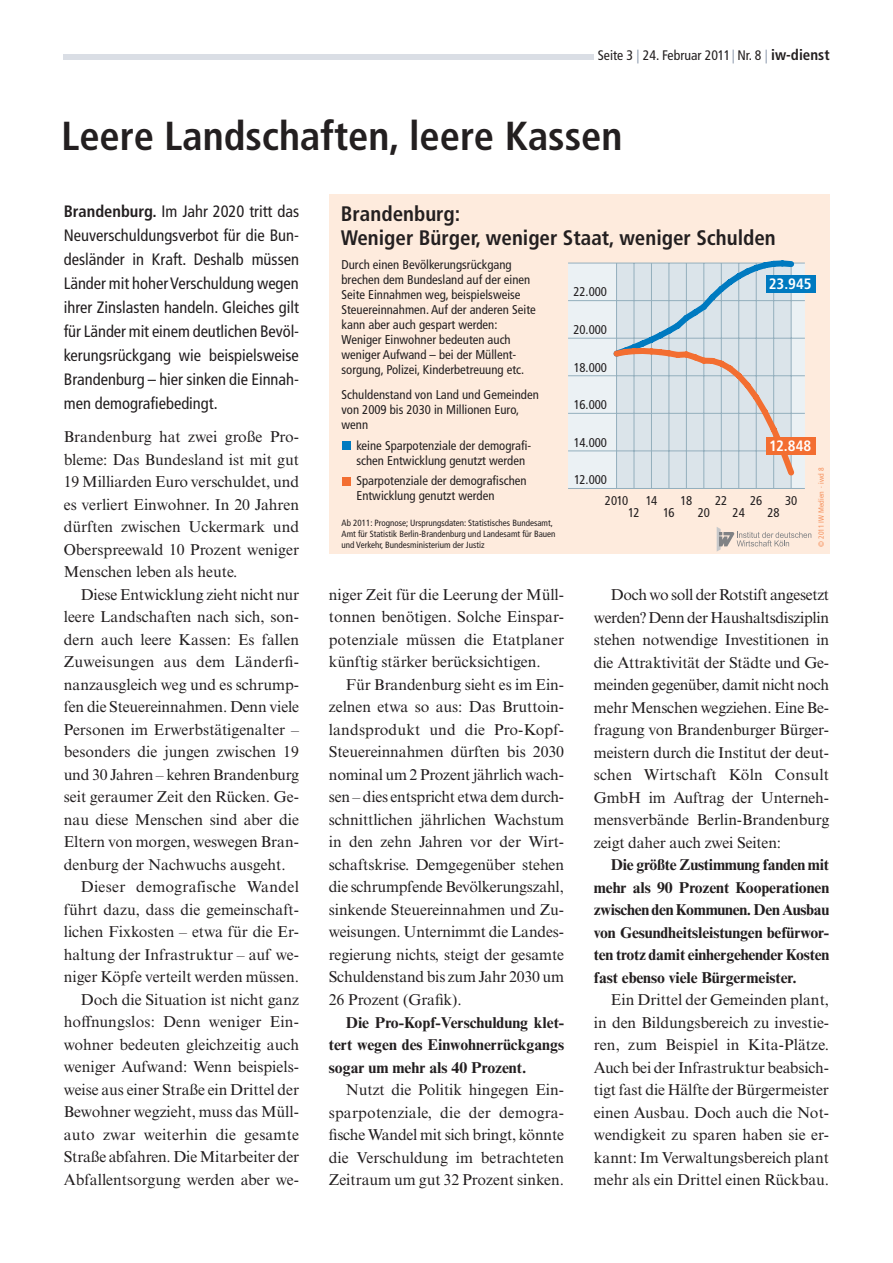
<style>
.page{position:relative;width:893px;height:1263px;background:#fff}
.page>*{position:absolute;margin:0;border:0;box-sizing:border-box;transform-origin:0 0}
.t1{font:700 condensed 40.5px "Frutiger LT Std";color:#231f20}
.t2{font:700 condensed 21px/23.2px "Frutiger LT Std";color:#231f20}
.t3{font:condensed 16.5px/24px "Frutiger LT Std";color:#231f20;text-align:justify}
.t4{font:15.75px/22.5px "Times NRMT Std";color:#231f20;text-align:justify}
.t5{font:700 15.75px/22.5px "Times NRMT Std";letter-spacing:-.005em;color:#231f20;text-align:justify}
.t6{font:15.75px "Times NRMT Std";letter-spacing:.02em;color:#231f20}
.t7{font:700 condensed 15px "Frutiger LT Std";color:#fff}
.t8{font:condensed 13.8px "Frutiger LT Std";color:#231f20}
.t9{font:condensed 12.75px/15px "Frutiger LT Std";color:#231f20}
.t10{font:condensed 9px/10.8px "Frutiger LT Std";color:#231f20}
.t11{font:condensed 7.5px "Frutiger LT Std";letter-spacing:.015em;color:#f6915d}
.s1{color:#95a1b3}
.s2{font-weight:700;font-size:15px}
.s3{font-weight:700}
</style>
<div class="page">
<div style="left:64px;top:54px;width:530px;height:6px;background:#dadee5"></div>
<div style="left:329px;top:195px;width:500px;height:359px;background:#feebdd"></div>
<svg style="left:717px;top:527px;width:94px;height:24px"></svg>
<div style="left:568px;top:263px;width:237px;height:225px;background:#ebf1f4"></div>
<div style="left:617px;top:263px;width:174px;height:225px;background:#dbe4ea"></div>
<hr style="left:651px;top:263px;width:1px;height:225px;background:#94afbd">
<hr style="left:616px;top:263px;width:1px;height:225px;background:#94afbd">
<hr style="left:686px;top:263px;width:1px;height:225px;background:#94afbd">
<hr style="left:721px;top:263px;width:1px;height:225px;background:#94afbd">
<hr style="left:756px;top:263px;width:1px;height:225px;background:#94afbd">
<hr style="left:791px;top:263px;width:1px;height:225px;background:#94afbd">
<hr style="left:773px;top:263px;width:1px;height:225px;background:#94afbd">
<hr style="left:738px;top:263px;width:1px;height:225px;background:#94afbd">
<hr style="left:703px;top:263px;width:1px;height:225px;background:#94afbd">
<hr style="left:668px;top:263px;width:1px;height:225px;background:#94afbd">
<hr style="left:634px;top:263px;width:1px;height:225px;background:#94afbd">
<hr style="left:568px;top:488px;width:237px;height:1px;background:#94afbd">
<hr style="left:568px;top:450px;width:237px;height:1px;background:#94afbd">
<hr style="left:568px;top:338px;width:237px;height:1px;background:#94afbd">
<hr style="left:568px;top:300px;width:237px;height:1px;background:#94afbd">
<hr style="left:568px;top:413px;width:237px;height:1px;background:#94afbd">
<hr style="left:568px;top:375px;width:237px;height:1px;background:#94afbd">
<hr style="left:568px;top:263px;width:237px;height:1px;background:#94afbd">
<div style="left:766px;top:275px;width:49px;height:18px;background:#007ac0"></div>
<div style="left:342px;top:441px;width:9px;height:9px;background:#007ac0"></div>
<div style="left:342px;top:477px;width:9px;height:8px;background:#f36e31"></div>
<svg style="left:609px;top:260px;width:190px;height:220px"></svg>
<div style="left:766px;top:437px;width:49px;height:18px;background:#f36e31"></div>
<p class="t8" style="left:598px;top:47px;width:233px">Seite 3 <span class="s1">|</span> 24. Februar 2011 <span class="s1">|</span> Nr. 8 <span class="s1">|</span> <span class="s2">iw-dienst</span></p>
<h1 class="t1" style="left:61px;top:111px;width:563px">Leere Landschaften, leere Kassen</h1>
<p class="t3" style="left:64px;top:199px;width:237px"><span class="s3">Brandenburg.</span> Im Jahr 2020 tritt das Neuverschuldungsverbot für die Bun&shy;desländer in Kraft. Deshalb müssen Länder mit hoher Verschuldung wegen ihrer Zinslasten handeln. Gleiches gilt für Länder mit einem deutlichen Bevöl&shy;kerungsrückgang wie beispielsweise Brandenburg – hier sinken die Einnah&shy;men demografiebedingt.</p>
<p class="t4" style="left:64px;top:425px;width:237px">Brandenburg hat zwei große Pro&shy;bleme: Das Bundesland ist mit gut 19 Milliarden Euro verschuldet, und es verliert Einwohner. In 20 Jahren dürften zwischen Uckermark und Oberspreewald 10 Prozent weniger Menschen leben als heute.</p>
<p class="t4" style="left:81px;top:583px;width:220px">Diese Entwicklung zieht nicht nur</p>
<p class="t4" style="left:64px;top:606px;width:237px">leere Landschaften nach sich, son-</p>
<p class="t4" style="left:64px;top:628px;width:237px">dern auch leere Kassen: Es fallen</p>
<p class="t4" style="left:64px;top:651px;width:237px">Zuweisungen aus dem Länderfi-</p>
<p class="t4" style="left:64px;top:673px;width:237px">nanzausgleich weg und es schrump-</p>
<p class="t4" style="left:64px;top:696px;width:237px">fen die Steuereinnahmen. Denn viele</p>
<p class="t4" style="left:64px;top:718px;width:237px">Personen im Erwerbstätigenalter –</p>
<p class="t4" style="left:64px;top:741px;width:237px">besonders die jungen zwischen 19</p>
<p class="t4" style="left:64px;top:763px;width:237px">und 30 Jahren – kehren Brandenburg</p>
<p class="t4" style="left:64px;top:786px;width:237px">seit geraumer Zeit den Rücken. Ge-</p>
<p class="t4" style="left:64px;top:808px;width:237px">nau diese Menschen sind aber die</p>
<p class="t4" style="left:64px;top:831px;width:237px">Eltern von morgen, weswegen Bran-</p>
<p class="t4" style="left:64px;top:853px;width:224px">denburg der Nachwuchs ausgeht.</p>
<p class="t6" style="left:81px;top:878px;width:220px">Dieser demografische Wandel</p>
<p class="t4" style="left:64px;top:898px;width:237px">führt dazu, dass die gemeinschaft-</p>
<p class="t4" style="left:64px;top:921px;width:237px">lichen Fixkosten – etwa für die Er-</p>
<p class="t4" style="left:64px;top:943px;width:237px">haltung der Infrastruktur – auf we-</p>
<p class="t4" style="left:64px;top:966px;width:237px">niger Köpfe verteilt werden müssen.</p>
<p class="t4" style="left:81px;top:988px;width:220px">Doch die Situation ist nicht ganz</p>
<p class="t4" style="left:64px;top:1011px;width:237px">hoffnungslos: Denn weniger Ein-</p>
<p class="t4" style="left:64px;top:1033px;width:237px">wohner bedeuten gleichzeitig auch</p>
<p class="t4" style="left:64px;top:1056px;width:237px">weniger Aufwand: Wenn beispiels-</p>
<p class="t4" style="left:64px;top:1078px;width:237px">weise aus einer Straße ein Drittel der</p>
<p class="t4" style="left:64px;top:1101px;width:237px">Bewohner wegzieht, muss das Müll-</p>
<p class="t4" style="left:64px;top:1123px;width:237px">auto zwar weiterhin die gesamte</p>
<p class="t4" style="left:64px;top:1146px;width:237px">Straße abfahren. Die Mitarbeiter der</p>
<p class="t4" style="left:64px;top:1168px;width:237px">Abfallentsorgung werden aber we-</p>
<h2 class="t2" style="left:341px;top:202px;width:436px">Brandenburg:<br>Weniger Bürger, weniger Staat, weniger Schulden</h2>
<p class="t9" style="left:341px;top:257px;width:196px">Durch einen Bevölkerungsrückgang brechen dem Bundesland auf der einen Seite Einnahmen weg, beispielsweise Steuereinnahmen. Auf der anderen Seite kann aber auch gespart werden:<br>Weniger Einwohner bedeuten auch weniger Aufwand – bei der Müllent&shy;sorgung, Polizei, Kinderbetreuung etc.</p>
<p class="t7" style="left:769px;top:275px;width:44px">23.945</p>
<p class="t9" style="left:573px;top:285px;width:35px">22.000</p>
<p class="t9" style="left:573px;top:322px;width:35px">20.000</p>
<p class="t9" style="left:574px;top:360px;width:35px">18.000</p>
<p class="t9" style="left:341px;top:387px;width:199px">Schuldenstand von Land und Gemeinden von 2009 bis 2030 in Millionen Euro, wenn</p>
<p class="t9" style="left:356px;top:438px;width:176px">keine Sparpotenziale der demografi&shy;schen Entwicklung genutzt werden</p>
<p class="t9" style="left:356px;top:474px;width:172px">Sparpotenziale der demografischen<br>Entwicklung genutzt werden</p>
<p class="t10" style="left:342px;top:518px;width:216px">Ab 2011: Prognose; Ursprungsdaten: Statistisches Bundesamt,<br>Amt für Statistik Berlin-Brandenburg und Landesamt für Bauen und Verkehr, Bundesministerium der Justiz</p>
<p class="t9" style="left:574px;top:397px;width:35px">16.000</p>
<p class="t9" style="left:574px;top:435px;width:35px">14.000</p>
<p class="t9" style="left:574px;top:472px;width:34px">12.000</p>
<p class="t7" style="left:769px;top:437px;width:43px">12.848</p>
<p class="t11" style="left:817px;top:547px;width:81px;rotate:-90deg">© 2011 IW Medien · iwd 8</p>
<p class="t9" style="left:605px;top:493px;width:25px">2010</p>
<p class="t9" style="left:646px;top:493px;width:13px">14</p>
<p class="t9" style="left:681px;top:493px;width:13px">18</p>
<p class="t9" style="left:715px;top:493px;width:14px">22</p>
<p class="t9" style="left:750px;top:493px;width:14px">26</p>
<p class="t9" style="left:785px;top:493px;width:14px">30</p>
<p class="t9" style="left:628px;top:505px;width:13px">12</p>
<p class="t9" style="left:663px;top:505px;width:13px">16</p>
<p class="t9" style="left:698px;top:505px;width:14px">20</p>
<p class="t9" style="left:733px;top:505px;width:14px">24</p>
<p class="t9" style="left:767px;top:505px;width:14px">28</p>
<p class="t4" style="left:329px;top:583px;width:237px">niger Zeit für die Leerung der Müll&shy;tonnen benötigen. Solche Einspar&shy;potenziale müssen die Etatplaner künftig stärker berücksichtigen.</p>
<p class="t4" style="left:329px;top:673px;width:237px;text-indent:17px">Für Brandenburg sieht es im Ein&shy;zelnen etwa so aus: Das Bruttoin&shy;landsprodukt und die Pro-Kopf-Steuereinnahmen dürften bis 2030 nominal um 2 Prozent jährlich wach&shy;sen – dies entspricht etwa dem durch&shy;schnittlichen jährlichen Wachstum in den zehn Jahren vor der Wirt&shy;schaftskrise. Demgegenüber stehen die schrumpfende Bevölkerungszahl, sinkende Steuereinnahmen und Zu&shy;weisungen. Unternimmt die Landes&shy;regierung nichts, steigt der gesamte Schuldenstand bis zum Jahr 2030 um 26 Prozent (Grafik).</p>
<p class="t5" style="left:329px;top:1010px;width:237px;text-indent:17px">Die Pro-Kopf-Verschuldung klet&shy;tert wegen des Einwohnerrückgangs sogar um mehr als 40 Prozent.</p>
<p class="t4" style="left:329px;top:1078px;width:237px;text-indent:17px">Nutzt die Politik hingegen Ein&shy;sparpotenziale, die der demogra&shy;fische Wandel mit sich bringt, könnte die Verschuldung im betrachteten Zeitraum um gut 32 Prozent sinken.</p>
<p class="t4" style="left:594px;top:583px;width:237px;text-indent:17px">Doch wo soll der Rotstift angesetzt werden? Denn der Haushaltsdisziplin stehen notwendige Investitionen in die Attraktivität der Städte und Ge&shy;meinden gegenüber, damit nicht noch mehr Menschen wegziehen. Eine Be&shy;fragung von Brandenburger Bürger&shy;meistern durch die Institut der deut&shy;schen Wirtschaft Köln Consult GmbH im Auftrag der Unterneh&shy;mensverbände Berlin-Brandenburg zeigt daher auch zwei Seiten:</p>
<p class="t5" style="left:594px;top:853px;width:237px;text-indent:17px">Die größte Zustimmung fanden mit mehr als 90 Prozent Kooperationen zwischen den Kommunen. Den Ausbau von Gesundheitsleistungen befürwor&shy;ten trotz damit einhergehender Kosten fast ebenso viele Bürgermeister.</p>
<p class="t4" style="left:594px;top:988px;width:237px;text-indent:17px">Ein Drittel der Gemeinden plant, in den Bildungsbereich zu investie&shy;ren, zum Beispiel in Kita-Plätze.<br>Auch bei der Infrastruktur beabsich&shy;tigt fast die Hälfte der Bürgermeister einen Ausbau. Doch auch die Not&shy;wendigkeit zu sparen haben sie er&shy;kannt: Im Verwaltungsbereich plant mehr als ein Drittel einen Rückbau.</p>
</div>
